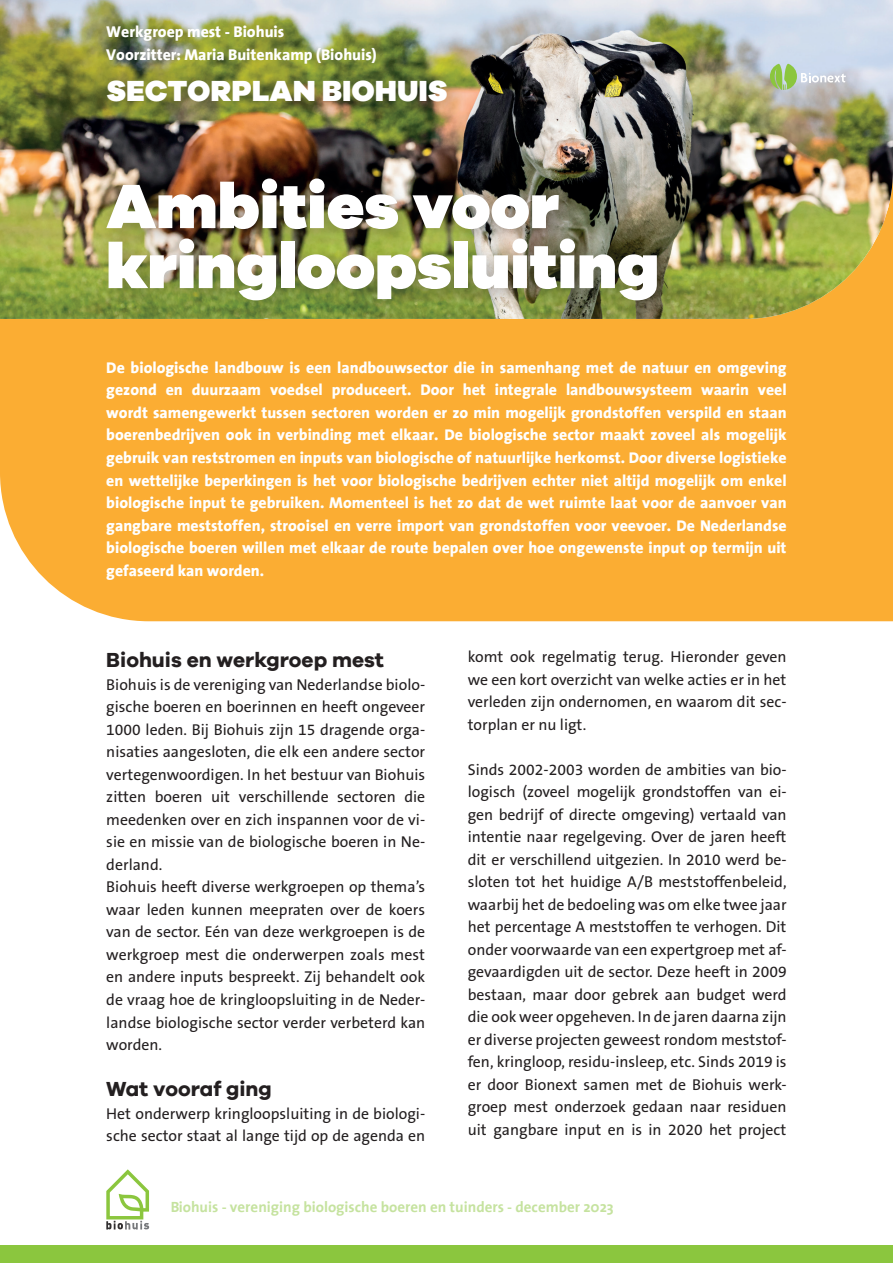
<style>
.page{position:relative;width:893px;height:1263px;background:#fff}
.page>*{position:absolute;margin:0;border:0;box-sizing:border-box;transform-origin:0 0}
.t1{font:900 64.5px/60px "Galano Grotesque";color:#fff}
.t2{font:900 30px "Galano Grotesque";letter-spacing:.01em;color:#fff}
.t3{font:700 21px "Galano Grotesque";color:#231f20}
.t4{font:15.75px/22.5px "The Sans B5 Plain";color:#231f20}
.t5{font:800 15.75px/22.5px "The Sans";color:#fff;text-align:justify}
.t6{font:700 15px "The Sans";color:#8bc63e}
</style>
<div class="page">
<div style="left:1px;top:319px;width:892px;height:302px;background:#fbad33"></div>
<img style="left:0;top:0;width:893px;height:319px">
<svg style="left:770px;top:64px;width:76px;height:26px;background:#bdd0b9"></svg>
<div style="left:0;top:1246px;width:893px;height:17px;background:#8bc63e"></div>
<div style="left:94px;top:66px;width:586px;height:257px;background:#231f20;opacity:.35"></div>
<svg style="left:0;top:143px;width:1px;height:346px"></svg>
<svg style="left:106px;top:1169px;width:43px;height:61px"></svg>
<p class="t5" style="left:106px;top:20px;width:272px">Werkgroep mest - Biohuis<br>Voorzitter: Maria Buitenkamp (Biohuis)</p>
<h2 class="t2" style="left:106px;top:71px;width:343px">SECTORPLAN BIOHUIS</h2>
<h1 class="t1" style="left:106px;top:174px;width:554px">Ambities voor kringloopsluiting</h1>
<p class="t5" style="left:106px;top:356px;width:682px">De biologische landbouw is een landbouwsector die in samenhang met de natuur en omgeving gezond en duurzaam voedsel produceert. Door het integrale landbouwsysteem waarin veel wordt samengewerkt tussen sectoren worden er zo min mogelijk grondstoffen verspild en staan boerenbedrijven ook in verbinding met elkaar. De biologische sector maakt zoveel als mogelijk gebruik van reststromen en inputs van biologische of natuurlijke herkomst. Door diverse logistieke en wettelijke beperkingen is het voor biologische bedrijven echter niet altijd mogelijk om enkel biologische input te gebruiken. Momenteel is het zo dat de wet ruimte laat voor de aanvoer van gangbare meststoffen, strooisel en verre import van grondstoffen voor veevoer. De Nederlandse biologische boeren willen met elkaar de route bepalen over hoe ongewenste input op termijn uit gefaseerd kan worden.</p>
<h3 class="t3" style="left:106px;top:647px;width:279px">Biohuis en werkgroep mest</h3>
<p class="t4" style="left:106px;top:674px;width:320px">Biohuis is de vereniging van Nederlandse biolo&shy;gische boeren en boerinnen en heeft ongeveer 1000 leden. Bij Biohuis zijn 15 dragende orga&shy;nisaties aangesloten, die elk een andere sector vertegenwoordigen. In het bestuur van Biohuis zitten boeren uit verschillende sectoren die meedenken over en zich inspannen voor de vi&shy;sie en missie van de biologische boeren in Ne&shy;derland.<br>Biohuis heeft diverse werkgroepen op thema’s waar leden kunnen meepraten over de koers van de sector. Eén van deze werkgroepen is de werkgroep mest die onderwerpen zoals mest en andere inputs bespreekt. Zij behandelt ook de vraag hoe de kringloopsluiting in de Neder&shy;landse biologische sector verder verbeterd kan worden.</p>
<h3 class="t3" style="left:106px;top:1076px;width:167px">Wat vooraf ging</h3>
<p class="t4" style="left:106px;top:1103px;width:320px">Het onderwerp kringloopsluiting in de biologi&shy;sche sector staat al lange tijd op de agenda en</p>
<p class="t4" style="left:468px;top:646px;width:320px;text-align:justify">komt ook regelmatig terug. Hieronder geven we een kort overzicht van welke acties er in het verleden zijn ondernomen, en waarom dit sec&shy;torplan er nu ligt.</p>
<p class="t4" style="left:468px;top:759px;width:320px;text-align:justify">Sinds 2002-2003 worden de ambities van bio&shy;logisch (zoveel mogelijk grondstoffen van ei&shy;gen bedrijf of directe omgeving) vertaald van intentie naar regelgeving. Over de jaren heeft dit er verschillend uitgezien. In 2010 werd be&shy;sloten tot het huidige A/B meststoffenbeleid, waarbij het de bedoeling was om elke twee jaar het percentage A meststoffen te verhogen. Dit onder voorwaarde van een expertgroep met af&shy;gevaardigden uit de sector. Deze heeft in 2009 bestaan, maar door gebrek aan budget werd die ook weer opgeheven. In de jaren daarna zijn er diverse projecten geweest rondom meststof&shy;fen, kringloop, residu-insleep, etc. Sinds 2019 is er door Bionext samen met de Biohuis werk&shy;groep mest onderzoek gedaan naar residuen uit gangbare input en is in 2020 het project</p>
<p class="t6" style="left:170px;top:1194px;width:445px">Biohuis - vereniging biologische boeren en tuinders - december 2023</p>
</div>
